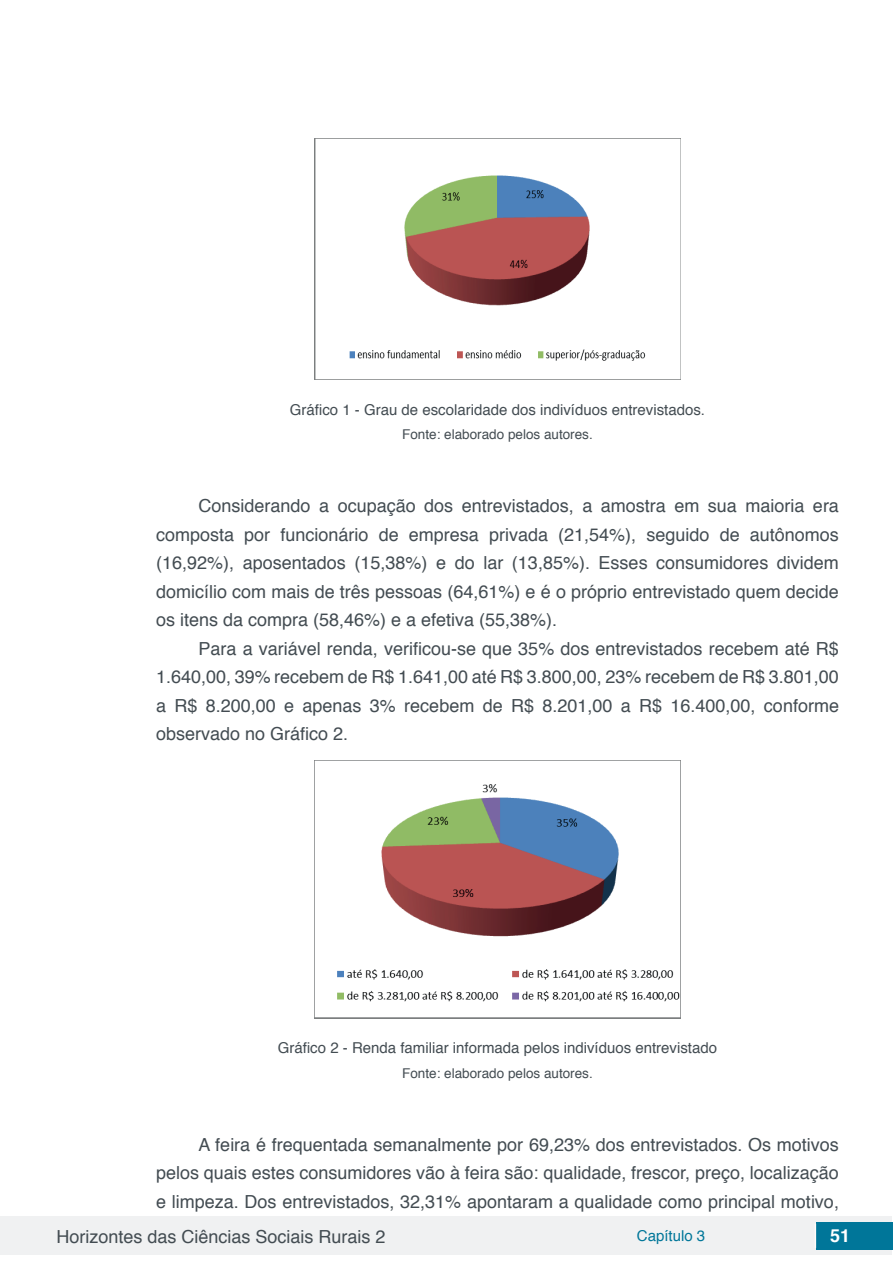
<style>
.page{position:relative;width:893px;height:1263px;background:#fff}
.page>*{position:absolute;margin:0;border:0;box-sizing:border-box;transform-origin:0 0}
.t1{font:18px/28.5px "Helvetica";color:#434c52;text-align:justify}
.t2{font:700 18px "Helvetica";color:#fff}
.t3{font:15px "Helvetica";color:#434c52}
.t4{font:15px "Helvetica";color:#007699}
.t5{font:13.5px "Helvetica";color:#434c52}
</style>
<div class="page">
<div style="left:1px;top:1216px;width:891px;height:38px;background:#f0f1f2"></div>
<div style="left:816px;top:1222px;width:77px;height:27px;background:#007699"></div>
<svg style="left:815px;top:1224px;width:1px;height:24px"></svg>
<img style="left:314px;top:138px;width:366px;height:242px">
<img style="left:314px;top:760px;width:366px;height:258px">
<p class="t3" style="left:290px;top:398px;width:417px">Gráfico 1 - Grau de escolaridade dos indivíduos entrevistados.</p>
<p class="t5" style="left:402px;top:424px;width:192px">Fonte: elaborado pelos autores.</p>
<p class="t1" style="left:156px;top:492px;width:684px;text-indent:43px">Considerando a ocupação dos entrevistados, a amostra em sua maioria era composta por funcionário de empresa privada (21,54%), seguido de autônomos (16,92%), aposentados (15,38%) e do lar (13,85%). Esses consumidores dividem domicílio com mais de três pessoas (64,61%) e é o próprio entrevistado quem decide os itens da compra (58,46%) e a efetiva (55,38%).</p>
<p class="t1" style="left:156px;top:635px;width:684px;text-indent:43px">Para a variável renda, verificou-se que 35% dos entrevistados recebem até R$ 1.640,00, 39% recebem de R$ 1.641,00 até R$ 3.800,00, 23% recebem de R$ 3.801,00 a R$ 8.200,00 e apenas 3% recebem de R$ 8.201,00 a R$ 16.400,00, conforme observado no Gráfico 2.</p>
<p class="t3" style="left:278px;top:1036px;width:441px">Gráfico 2 - Renda familiar informada pelos indivíduos entrevistado</p>
<p class="t5" style="left:402px;top:1063px;width:192px">Fonte: elaborado pelos autores.</p>
<p class="t1" style="left:156px;top:1131px;width:684px;text-indent:43px">A feira é frequentada semanalmente por 69,23% dos entrevistados. Os motivos pelos quais estes consumidores vão à feira são: qualidade, frescor, preço, localização e limpeza. Dos entrevistados, 32,31% apontaram a qualidade como principal motivo,</p>
<p class="t1" style="left:56px;top:1223px;width:331px">Horizontes das Ciências Sociais Rurais 2</p>
<p class="t4" style="left:637px;top:1224px;width:70px">Capítulo 3</p>
<p class="t2" style="left:830px;top:1221px;width:22px">51</p>
</div>
